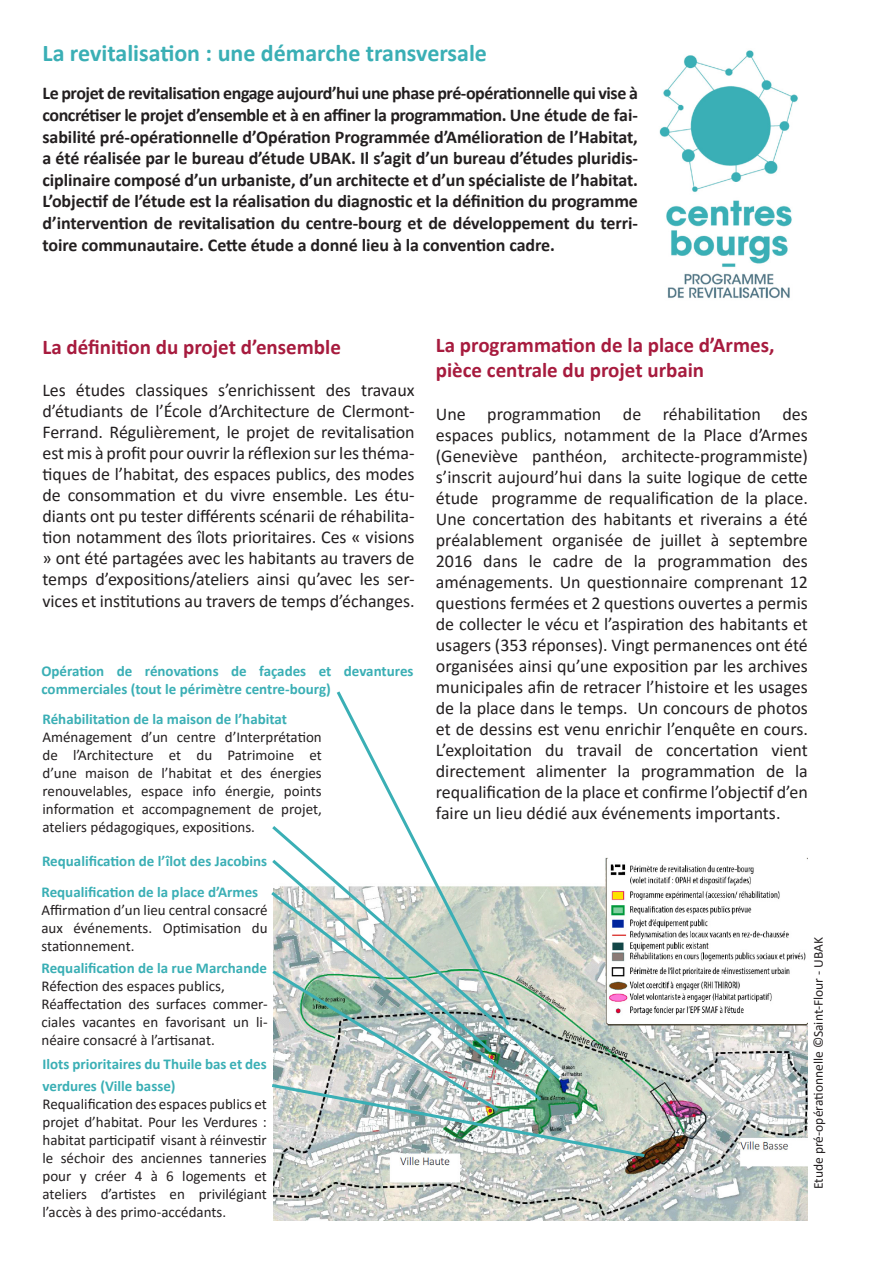
<style>
.page{position:relative;width:893px;height:1263px;background:#fff}
.page>*{position:absolute;margin:0;border:0;box-sizing:border-box;transform-origin:0 0}
.t1{font:700 24px "Calibri";color:#3aafb5}
.t2{font:700 21px "Calibri";color:#a71b3e}
.t3{font:18px/21px "Calibri";letter-spacing:-.005em;color:#231f20;text-align:justify}
.t4{font:700 18px/21.6px "Calibri";letter-spacing:-.005em;color:#231f20;text-align:justify}
.t5{font:15px/18px "Calibri";color:#231f20;text-align:justify}
.t6{font:700 15px/18px "Calibri";color:#3aafb5}
.t7{font:13.5px "Calibri";color:#231f20}
</style>
<div class="page">
<img style="left:273px;top:857px;width:535px;height:363px">
<img style="left:659px;top:50px;width:139px;height:249px">
<svg style="left:336px;top:691px;width:71px;height:132px"></svg>
<svg style="left:272px;top:823px;width:152px;height:34px"></svg>
<img style="left:271px;top:857px;width:377px;height:302px">
<p class="t1" style="left:43px;top:36px;width:446px">La revitalisation : une démarche transversale</p>
<p class="t4" style="left:43px;top:82px;width:597px">Le projet de revitalisation engage aujourd’hui une phase pré-opérationnelle qui vise à concrétiser le projet d’ensemble et à en affiner la programmation. Une étude de fai&shy;sabilité pré-opérationnelle d’Opération Programmée d’Amélioration de l’Habitat, a été réalisée par le bureau d’étude UBAK. Il s’agit d’un bureau d’études pluridis&shy;ciplinaire composé d’un urbaniste, d’un architecte et d’un spécialiste de l’habitat.<br>L’objectif de l’étude est la réalisation du diagnostic et la définition du programme d’intervention de revitalisation du centre-bourg et de développement du terri&shy;toire communautaire. Cette étude a donné lieu à la convention cadre.</p>
<p class="t2" style="left:43px;top:332px;width:300px">La définition du projet d’ensemble</p>
<p class="t3" style="left:43px;top:379px;width:374px">Les études classiques s’enrichissent des travaux d’étudiants de l’École d’Architecture de Clermont-Ferrand. Régulièrement, le projet de revitalisation est mis à profit pour ouvrir la réflexion sur les théma&shy;tiques de l’habitat, des espaces publics, des modes de consommation et du vivre ensemble. Les étu&shy;diants ont pu tester différents scénarii de réhabilita&shy;tion notamment des îlots prioritaires. Ces « visions » ont été partagées avec les habitants au travers de temps d’expositions/ateliers ainsi qu’avec les ser&shy;vices et institutions au travers de temps d’échanges.</p>
<p class="t6" style="left:41px;top:662px;width:374px">Opération de rénovations de façades et devantures commerciales (tout le périmètre centre-bourg)</p>
<p class="t6" style="left:43px;top:710px;width:246px">Réhabilitation de la maison de l’habitat</p>
<p class="t5" style="left:43px;top:728px;width:281px">Aménagement d’un centre d’Interprétation de l’Architecture et du Patrimoine et d’une maison de l’habitat et des énergies renouvelables, espace info énergie, points information et accompagnement de projet, ateliers pédagogiques, expositions.</p>
<p class="t6" style="left:42px;top:852px;width:227px">Requalification de l’îlot des Jacobins</p>
<p class="t6" style="left:41px;top:882px;width:218px">Requalification de la place d’Armes</p>
<p class="t5" style="left:41px;top:900px;width:228px">Affirmation d’un lieu central consacré aux événements. Optimisation du stationnement.</p>
<p class="t6" style="left:41px;top:958px;width:227px">Requalification de la rue Marchande</p>
<p class="t5" style="left:41px;top:976px;width:185px">Réfection des espaces publics,</p>
<p class="t5" style="left:41px;top:994px;width:228px">Réaffectation des surfaces commer&shy;ciales vacantes en favorisant un li&shy;néaire consacré à l’artisanat.</p>
<p class="t6" style="left:43px;top:1053px;width:226px;line-height:21.6px">Ilots prioritaires du Thuile bas et des verdures (Ville basse)</p>
<p class="t5" style="left:43px;top:1094px;width:226px">Requalification des espaces publics et projet d’habitat. Pour les Verdures : habitat participatif visant à réinvestir le séchoir des anciennes tanneries pour y créer 4 à 6 logements et ateliers d’artistes en privilégiant l’accès à des primo-accédants.</p>
<p class="t2" style="left:436px;top:330px;width:340px">La programmation de la place d’Armes,</p>
<p class="t2" style="left:436px;top:356px;width:270px">pièce centrale du projet urbain</p>
<p class="t3" style="left:436px;top:403px;width:374px">Une programmation de réhabilitation des espaces publics, notamment de la Place d’Armes (Geneviève panthéon, architecte-programmiste) s’inscrit aujourd’hui dans la suite logique de cette étude programme de requalification de la place.<br>Une concertation des habitants et riverains a été préalablement organisée de juillet à septembre 2016 dans le cadre de la programmation des aménagements. Un questionnaire comprenant 12 questions fermées et 2 questions ouvertes a permis de collecter le vécu et l’aspiration des habitants et usagers (353 réponses). Vingt permanences ont été organisées ainsi qu’une exposition par les archives municipales afin de retracer l’histoire et les usages de la place dans le temps. Un concours de photos et de dessins est venu enrichir l’enquête en cours.<br>L’exploitation du travail de concertation vient directement alimenter la programmation de la requalification de la place et confirme l’objectif d’en faire un lieu dédié aux événements importants.</p>
<p class="t7" style="left:809px;top:1189px;width:253px;rotate:-90deg">Etude pré-opérationnelle ©Saint-Flour - UBAK</p>
</div>
